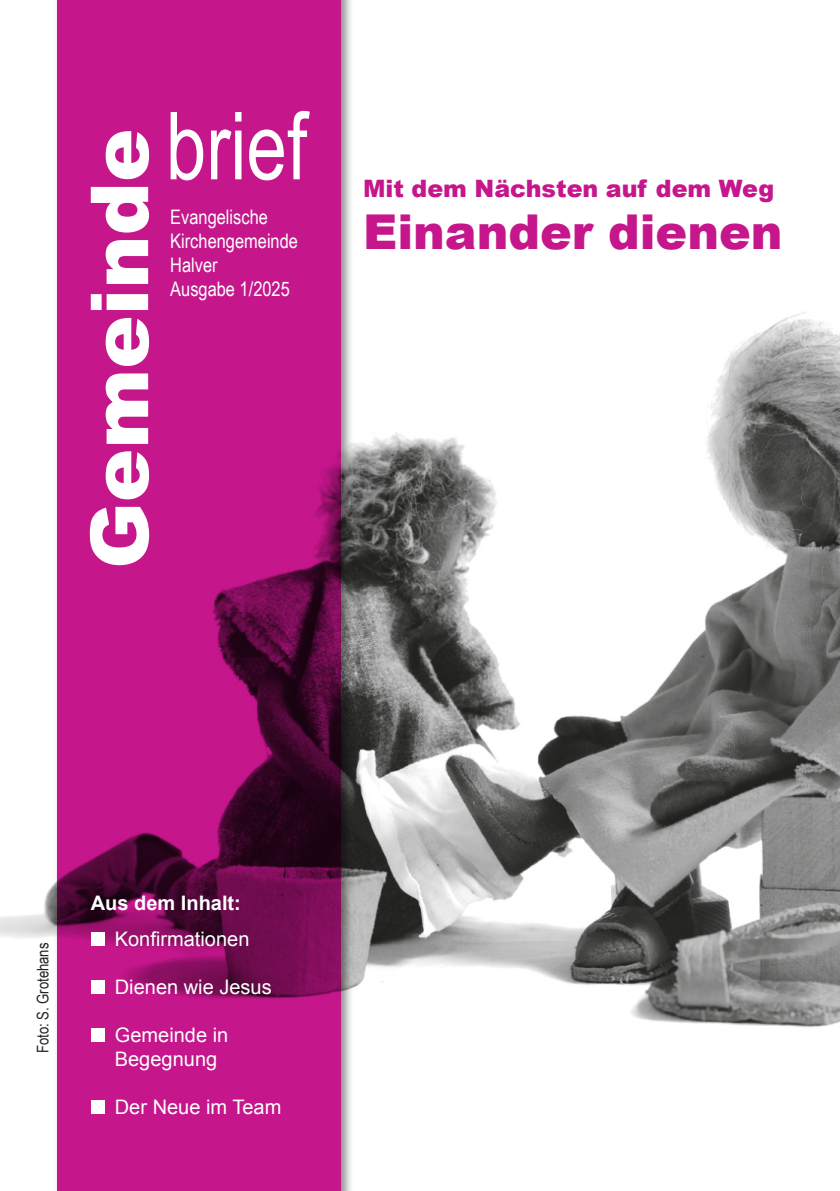
<style>
.page{position:relative;width:840px;height:1191px;background:#fff}
.page>*{position:absolute;margin:0;border:0;box-sizing:border-box;transform-origin:0 0}
.t1{font:94px "Arial Narrow";color:#fff;scale:.94 1}
.t2{font:900 80px "Arial";color:#fff}
.t3{font:900 48px "Arial";color:#c5168c}
.t4{font:900 24px "Arial";color:#c5168c}
.t5{font:20px/24px "Arial";color:#fff}
.t6{font:20px/24px "Arial Narrow";color:#fff}
.t7{font:700 20px "Arial";color:#fff}
.t8{font:16px "Arial Narrow";color:#231f20}
</style>
<div class="page">
<div style="left:57px;top:0;width:283px;height:1191px;background:#c5168c"></div>
<img style="left:0;top:285px;width:839px;height:770px">
<div style="left:91px;top:932px;width:14px;height:13px;background:#fff"></div>
<div style="left:91px;top:980px;width:14px;height:13px;background:#fff"></div>
<div style="left:91px;top:1028px;width:14px;height:13px;background:#fff"></div>
<div style="left:91px;top:1100px;width:14px;height:13px;background:#fff"></div>
<h2 class="t2" style="left:91px;top:569px;width:442px;rotate:-90deg">Gemeinde</h2>
<h1 class="t1" style="left:166px;top:111px;width:151px">brief</h1>
<p class="t6" style="left:170px;top:207px;width:129px">Evangelische<br>Kirchengemeinde<br>Halver<br>Ausgabe 1/2025</p>
<p class="t4" style="left:363px;top:180px;width:412px">Mit dem Nächsten auf dem Weg</p>
<h3 class="t3" style="left:363px;top:214px;width:421px">Einander dienen</h3>
<p class="t8" style="left:37px;top:1053px;width:112px;rotate:-90deg">Foto: S. Grotehans</p>
<p class="t7" style="left:91px;top:895px;width:152px">Aus dem Inhalt:</p>
<p class="t5" style="left:115px;top:928px;width:136px">Konfirmationen</p>
<p class="t5" style="left:115px;top:976px;width:158px">Dienen wie Jesus</p>
<p class="t5" style="left:115px;top:1024px;width:115px">Gemeinde in<br>Begegnung</p>
<p class="t5" style="left:115px;top:1096px;width:168px">Der Neue im Team</p>
</div>
